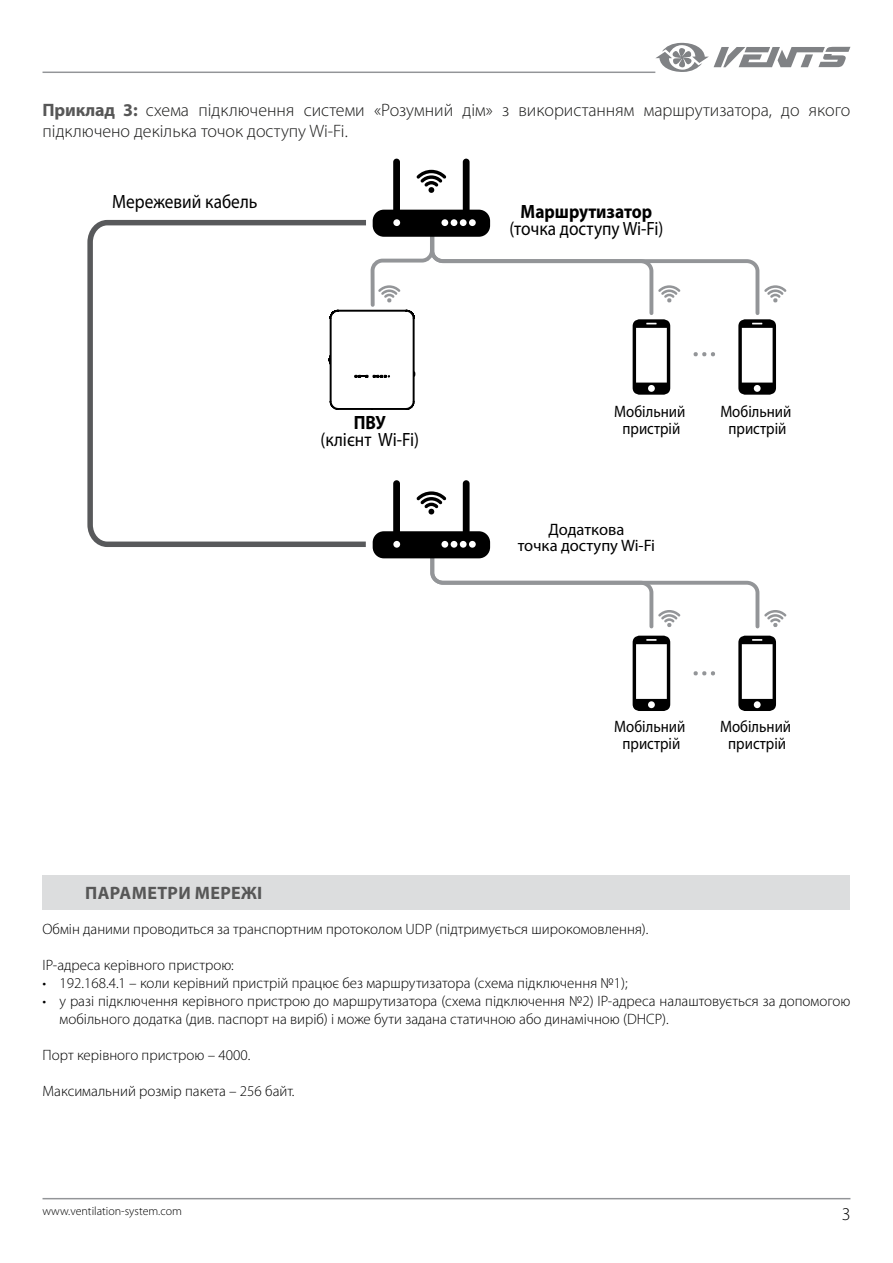
<style>
.page{position:relative;width:893px;height:1263px;background:#fff}
.page>*{position:absolute;margin:0;border:0;box-sizing:border-box;transform-origin:0 0}
.t1{font:19.35px "Myriad Pro";color:#000;scale:.9 1}
.t2{font:700 19.35px "Myriad Pro";color:#000;scale:.9 1}
.t3{font:300 18px/21.6px "Myriad Pro";color:#1c1c1b}
.t4{font:700 18px "Myriad Pro";letter-spacing:.02em;color:#575757}
.t5{font:300 18px "Myriad Pro";color:#000}
.t6{font:16.5px/16.5px "Myriad Pro";color:#000;text-align:center;scale:.9 1}
.t7{font:16.5px/16.5px "Myriad Pro";color:#000;text-align:center}
.t8{font:300 15px/18px "Myriad Pro";color:#000}
.t9{font:300 12px "Myriad Pro";color:#000}
.s1{font-weight:700;color:#575757}
</style>
<div class="page">
<hr style="left:43px;top:1198px;width:807px;height:1px;background:#939598">
<hr style="left:43px;top:72px;width:612px;height:1px;background:#939598">
<svg style="left:655px;top:43px;width:195px;height:29px"></svg>
<div style="left:43px;top:875px;width:807px;height:34px;background:#dcddde"></div>
<svg style="left:633px;top:636px;width:37px;height:75px"></svg>
<svg style="left:738px;top:636px;width:38px;height:75px"></svg>
<svg style="left:373px;top:480px;width:413px;height:149px"></svg>
<svg style="left:87px;top:219px;width:279px;height:328px"></svg>
<svg style="left:693px;top:671px;width:22px;height:5px"></svg>
<svg style="left:314px;top:159px;width:472px;height:251px"></svg>
<p class="t3" style="left:43px;top:99px;width:809px"><span class="s1">Приклад 3:</span> схема підключення системи «Розумний дім» з використанням маршрутизатора, до якого підключено декілька точок доступу Wi-Fi.</p>
<p class="t1" style="left:112px;top:190px;width:163px">Мережевий кабель</p>
<p class="t2" style="left:354px;top:410px;width:37px">ПВУ</p>
<p class="t1" style="left:320px;top:427px;width:111px">(клієнт Wi-Fi)</p>
<p class="t4" style="left:85px;top:881px;width:179px">ПАРАМЕТРИ МЕРЕЖІ</p>
<p class="t2" style="left:521px;top:199px;width:148px">Маршрутизатор</p>
<p class="t1" style="left:509px;top:216px;width:173px">(точка доступу Wi-Fi)</p>
<p class="t6" style="left:614px;top:403px;width:81px">Мобільний пристрій</p>
<p class="t6" style="left:720px;top:403px;width:81px">Мобільний пристрій</p>
<p class="t7" style="left:518px;top:521px;width:139px">Додаткова<br>точка доступу Wi-Fi</p>
<p class="t6" style="left:614px;top:718px;width:81px">Мобільний пристрій</p>
<p class="t6" style="left:720px;top:718px;width:81px">Мобільний пристрій</p>
<p class="t8" style="left:43px;top:920px;width:607px">Обмін даними проводиться за транспортним протоколом UDP (підтримується широкомовлення).</p>
<p class="t8" style="left:43px;top:956px;width:193px">IP-адреса керівного пристрою:</p>
<p class="t8" style="left:43px;top:974px;width:587px">• 192.168.4.1 – коли керівний пристрій працює без маршрутизатора (схема підключення №1);</p>
<p class="t8" style="left:60px;top:992px;width:792px;text-indent:-17px">• у разі підключення керівного пристрою до маршрутизатора (схема підключення №2) IP-адреса налаштовується за допомогою мобільного додатка (див. паспорт на виріб) і може бути задана статичною або динамічною (DHCP).</p>
<p class="t8" style="left:43px;top:1046px;width:209px">Порт керівного пристрою – 4000.</p>
<p class="t8" style="left:43px;top:1082px;width:254px">Максимальний розмір пакета – 256 байт.</p>
<p class="t9" style="left:43px;top:1204px;width:141px">www.ventilation-system.com</p>
<p class="t5" style="left:842px;top:1204px;width:10px">3</p>
</div>
